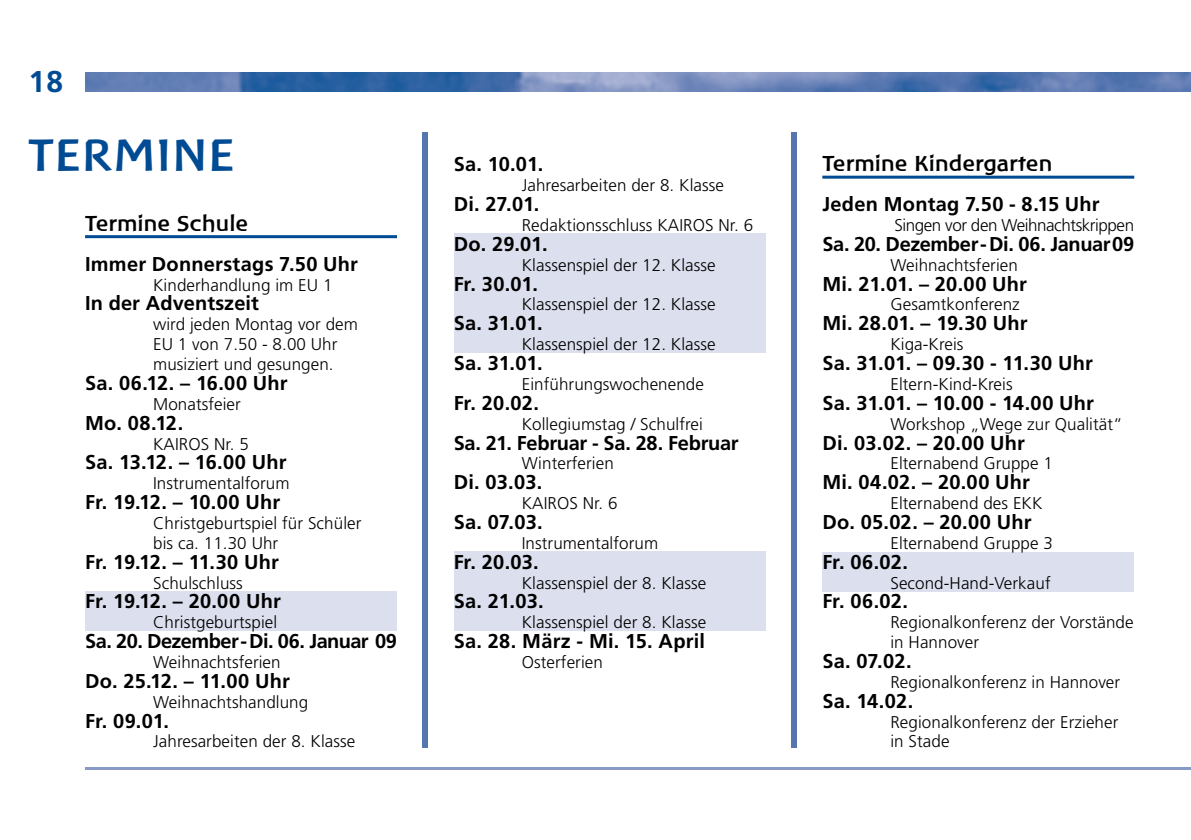
<style>
.page{position:relative;width:1191px;height:840px;background:#fff}
.page>*{position:absolute;margin:0;border:0;box-sizing:border-box;transform-origin:0 0}
.t1{font:700 46px "Baar Philos";color:#004b93}
.t2{font:700 30px "Frutiger";color:#004b93}
.t3{font:700 22px "Baar Philos";letter-spacing:.01em;color:#000}
.t4{font:700 20px "Frutiger";letter-spacing:.005em;color:#000}
.t5{font:700 20px "Frutiger";letter-spacing:-.02em;color:#000}
.t6{font:700 20px "Frutiger";letter-spacing:-.025em;color:#000}
.t7{font:700 20px "Frutiger";letter-spacing:-.015em;color:#000}
.t8{font:300 17px/19.8px "Frutiger";letter-spacing:.005em;color:#000}
.t9{font:300 17px "Frutiger";letter-spacing:-.025em;color:#000}
</style>
<div class="page">
<hr style="left:85px;top:766px;width:1106px;height:3px;background:#8799c5">
<img style="left:85px;top:72px;width:1106px;height:20px">
<div style="left:822px;top:551px;width:312px;height:40px;background:#dcdfed"></div>
<div style="left:454px;top:234px;width:311px;height:119px;background:#dcdfed"></div>
<div style="left:454px;top:551px;width:311px;height:79px;background:#dcdfed"></div>
<div style="left:85px;top:591px;width:312px;height:39px;background:#dcdfed"></div>
<hr style="left:85px;top:235px;width:312px;height:3px;background:#004b93">
<div style="left:422px;top:132px;width:6px;height:615px;background:#5575af"></div>
<div style="left:791px;top:132px;width:6px;height:615px;background:#5575af"></div>
<hr style="left:822px;top:175px;width:312px;height:3px;background:#004b93">
<h2 class="t2" style="left:28px;top:64px;width:36px">18</h2>
<h1 class="t1" style="left:28px;top:129px;width:29px">Termi</h1>
<h1 class="t1" style="left:172px;top:129px;width:58px">ne</h1>
<p class="t3" style="left:85px;top:211px;width:165px">Termine Schule</p>
<p class="t4" style="left:85px;top:252px;width:274px">Immer Donnerstags 7.50 Uhr</p>
<p class="t8" style="left:153px;top:274px;width:181px">Kinderhandlung im EU 1</p>
<p class="t4" style="left:85px;top:291px;width:175px">In der Adventszeit</p>
<p class="t8" style="left:153px;top:314px;width:206px">wird jeden Montag vor dem<br>EU 1 von 7.50 - 8.00 Uhr musiziert und gesungen.</p>
<p class="t4" style="left:85px;top:371px;width:204px">Sa. 06.12. – 16.00 Uhr</p>
<p class="t8" style="left:153px;top:394px;width:89px">Monatsfeier</p>
<p class="t4" style="left:85px;top:410px;width:100px">Mo. 08.12.</p>
<p class="t8" style="left:153px;top:433px;width:97px">KAIROS Nr. 5</p>
<p class="t4" style="left:85px;top:450px;width:203px">Sa. 13.12. – 16.00 Uhr</p>
<p class="t8" style="left:153px;top:473px;width:138px">Instrumentalforum</p>
<p class="t4" style="left:85px;top:490px;width:197px">Fr. 19.12. – 10.00 Uhr</p>
<p class="t8" style="left:153px;top:513px;width:210px">Christgeburtspiel für Schüler bis ca. 11.30 Uhr</p>
<p class="t4" style="left:85px;top:549px;width:195px">Fr. 19.12. – 11.30 Uhr</p>
<p class="t8" style="left:153px;top:572px;width:91px">Schulschluss</p>
<p class="t4" style="left:85px;top:589px;width:197px">Fr. 19.12. – 20.00 Uhr</p>
<p class="t8" style="left:153px;top:612px;width:126px">Christgeburtspiel</p>
<p class="t6" style="left:85px;top:629px;width:313px">Sa. 20. Dezember-Di. 06. Januar 09</p>
<p class="t8" style="left:153px;top:651px;width:129px">Weihnachtsferien</p>
<p class="t4" style="left:85px;top:668px;width:206px">Do. 25.12. – 11.00 Uhr</p>
<p class="t8" style="left:153px;top:691px;width:157px">Weihnachtshandlung</p>
<p class="t4" style="left:85px;top:708px;width:86px">Fr. 09.01.</p>
<p class="t8" style="left:153px;top:731px;width:204px">Jahresarbeiten der 8. Klasse</p>
<p class="t4" style="left:454px;top:153px;width:91px">Sa. 10.01.</p>
<p class="t8" style="left:522px;top:175px;width:204px">Jahresarbeiten der 8. Klasse</p>
<p class="t4" style="left:454px;top:192px;width:87px">Di. 27.01.</p>
<p class="t8" style="left:522px;top:215px;width:233px">Redaktionsschluss KAIROS Nr. 6</p>
<p class="t4" style="left:454px;top:232px;width:95px">Do. 29.01.</p>
<p class="t8" style="left:522px;top:255px;width:195px">Klassenspiel der 12. Klasse</p>
<p class="t4" style="left:454px;top:272px;width:86px">Fr. 30.01.</p>
<p class="t8" style="left:522px;top:294px;width:195px">Klassenspiel der 12. Klasse</p>
<p class="t4" style="left:454px;top:311px;width:91px">Sa. 31.01.</p>
<p class="t8" style="left:522px;top:334px;width:195px">Klassenspiel der 12. Klasse</p>
<p class="t4" style="left:454px;top:351px;width:91px">Sa. 31.01.</p>
<p class="t8" style="left:522px;top:374px;width:184px">Einführungswochenende</p>
<p class="t4" style="left:454px;top:391px;width:87px">Fr. 20.02.</p>
<p class="t8" style="left:522px;top:413px;width:183px">Kollegiumstag / Schulfrei</p>
<p class="t7" style="left:454px;top:430px;width:286px">Sa. 21. Februar - Sa. 28. Februar</p>
<p class="t8" style="left:522px;top:453px;width:93px">Winterferien</p>
<p class="t4" style="left:454px;top:470px;width:90px">Di. 03.03.</p>
<p class="t8" style="left:522px;top:493px;width:97px">KAIROS Nr. 6</p>
<p class="t4" style="left:454px;top:510px;width:91px">Sa. 07.03.</p>
<p class="t8" style="left:522px;top:532px;width:138px">Instrumentalforum</p>
<p class="t4" style="left:454px;top:549px;width:87px">Fr. 20.03.</p>
<p class="t8" style="left:522px;top:572px;width:186px">Klassenspiel der 8. Klasse</p>
<p class="t4" style="left:454px;top:589px;width:91px">Sa. 21.03.</p>
<p class="t8" style="left:522px;top:612px;width:186px">Klassenspiel der 8. Klasse</p>
<p class="t4" style="left:454px;top:629px;width:253px">Sa. 28. März - Mi. 15. April</p>
<p class="t8" style="left:522px;top:651px;width:83px">Osterferien</p>
<p class="t3" style="left:822px;top:151px;width:231px">Termine Kindergarten</p>
<p class="t4" style="left:822px;top:192px;width:279px">Jeden Montag 7.50 - 8.15 Uhr</p>
<p class="t9" style="left:894px;top:215px;width:241px">Singen vor den Weihnachtskrippen</p>
<p class="t5" style="left:822px;top:232px;width:313px">Sa. 20. Dezember-Di. 06. Januar09</p>
<p class="t8" style="left:890px;top:255px;width:129px">Weihnachtsferien</p>
<p class="t4" style="left:822px;top:272px;width:206px">Mi. 21.01. – 20.00 Uhr</p>
<p class="t8" style="left:890px;top:294px;width:131px">Gesamtkonferenz</p>
<p class="t4" style="left:822px;top:311px;width:207px">Mi. 28.01. – 19.30 Uhr</p>
<p class="t8" style="left:890px;top:334px;width:75px">Kiga-Kreis</p>
<p class="t4" style="left:822px;top:351px;width:272px">Sa. 31.01. – 09.30 - 11.30 Uhr</p>
<p class="t8" style="left:890px;top:374px;width:124px">Eltern-Kind-Kreis</p>
<p class="t4" style="left:822px;top:391px;width:273px">Sa. 31.01. – 10.00 - 14.00 Uhr</p>
<p class="t8" style="left:890px;top:413px;width:234px">Workshop „Wege zur Qualität“</p>
<p class="t4" style="left:822px;top:430px;width:204px">Di. 03.02. – 20.00 Uhr</p>
<p class="t8" style="left:890px;top:453px;width:164px">Elternabend Gruppe 1</p>
<p class="t4" style="left:822px;top:470px;width:209px">Mi. 04.02. – 20.00 Uhr</p>
<p class="t8" style="left:890px;top:493px;width:154px">Elternabend des EKK</p>
<p class="t4" style="left:822px;top:510px;width:211px">Do. 05.02. – 20.00 Uhr</p>
<p class="t8" style="left:890px;top:532px;width:164px">Elternabend Gruppe 3</p>
<p class="t4" style="left:822px;top:549px;width:87px">Fr. 06.02.</p>
<p class="t8" style="left:890px;top:572px;width:162px">Second-Hand-Verkauf</p>
<p class="t4" style="left:822px;top:589px;width:87px">Fr. 06.02.</p>
<p class="t8" style="left:890px;top:612px;width:245px">Regionalkonferenz der Vorstände in Hannover</p>
<p class="t4" style="left:822px;top:649px;width:91px">Sa. 07.02.</p>
<p class="t8" style="left:890px;top:671px;width:231px">Regionalkonferenz in Hannover</p>
<p class="t4" style="left:822px;top:688px;width:92px">Sa. 14.02.</p>
<p class="t8" style="left:890px;top:711px;width:229px">Regionalkonferenz der Erzieher in Stade</p>
</div>
